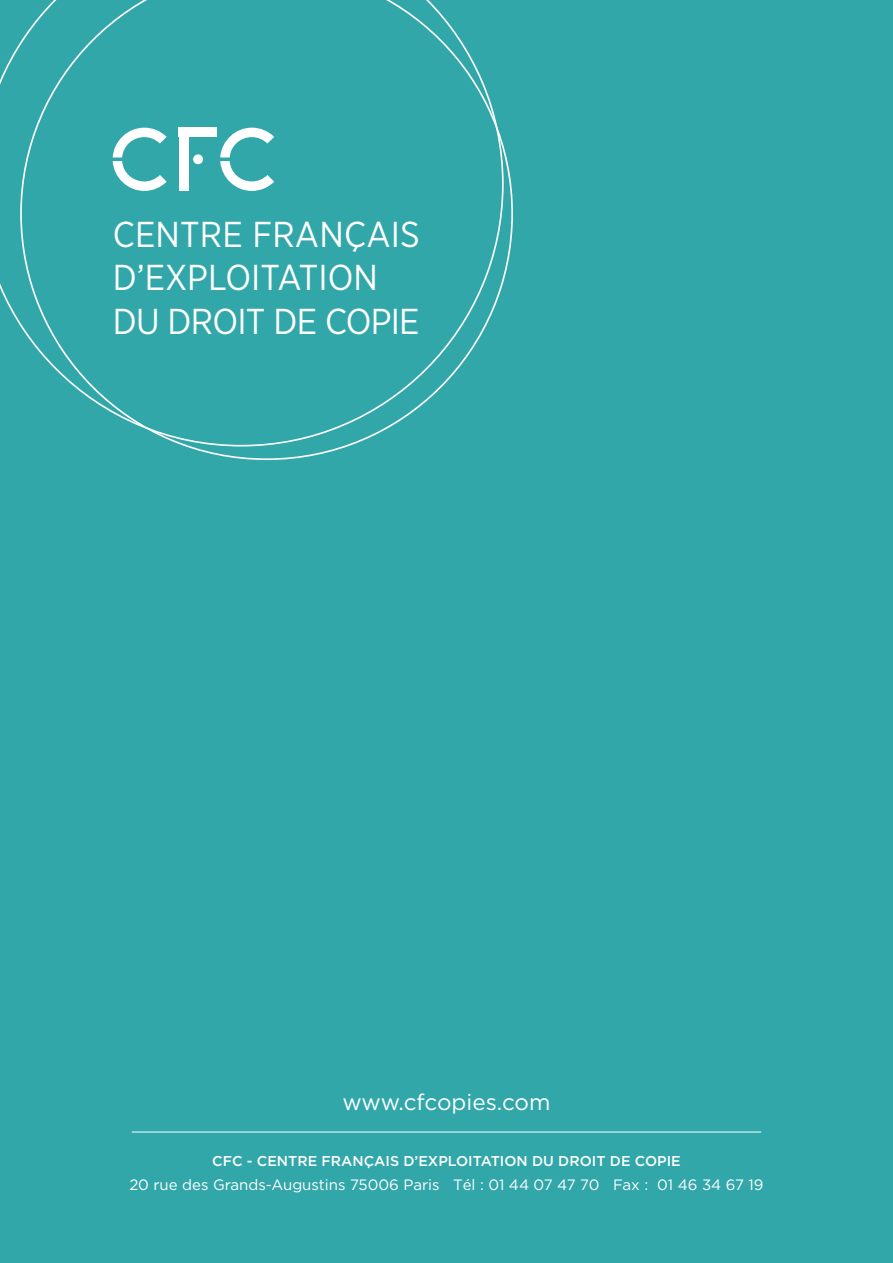
<style>
.page{position:relative;width:893px;height:1263px;background:#32a7aa}
.page>*{position:absolute;margin:0;border:0;box-sizing:border-box;transform-origin:0 0}
.t1{font:36px/43.5px "Gotham Narrow";color:#fff}
.t2{font:22.5px "Gotham";color:#fff}
.t3{font:15px "Gotham";color:#fff}
.t4{font:500 14.25px "Gotham";color:#fff}
</style>
<div class="page">
<hr style="left:132px;top:1131px;width:629px;height:1px;background:#fff">
<svg style="left:0;top:0;width:504px;height:446px"></svg>
<h1 class="t1" style="left:113px;top:211px;width:309px">CENTRE FRANÇAIS<br>D’EXPLOITATION<br>DU DROIT DE COPIE</h1>
<h2 class="t2" style="left:342px;top:1089px;width:209px">www.cfcopies.com</h2>
<p class="t4" style="left:212px;top:1153px;width:470px">CFC - CENTRE FRANÇAIS D’EXPLOITATION DU DROIT DE COPIE</p>
<p class="t3" style="left:129px;top:1176px;width:636px">20 rue des Grands-Augustins 75006 Paris Tél : 01 44 07 47 70 Fax : 01 46 34 67 19</p>
</div>
